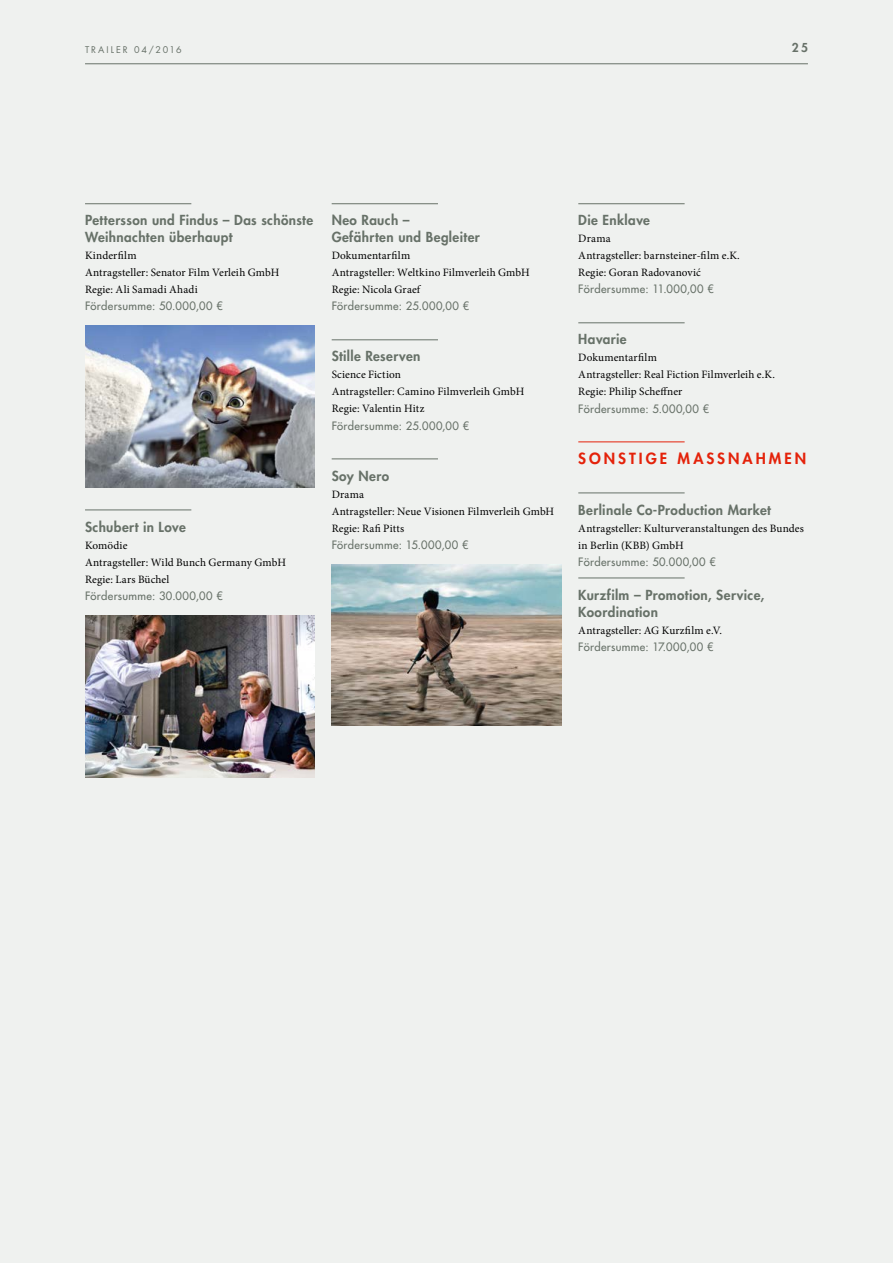
<style>
.page{position:relative;width:893px;height:1263px;background:#eff1ef}
.page>*{position:absolute;margin:0;border:0;box-sizing:border-box;transform-origin:0 0}
.t1{font:800 15px "Futura Std";letter-spacing:.2em;color:#e4220a}
.t2{font:800 13.5px/17px "Futura Std";letter-spacing:.03em;color:#677168}
.t3{font:800 12px "Futura Std";color:#677168}
.t4{font:11.25px/17px "Minion Pro";letter-spacing:.01em;color:#000}
.t5{font:500 11.25px "Futura Std";letter-spacing:.03em;color:#677168}
.t6{font:9px "Futura Std";letter-spacing:.215em;color:#677168}
</style>
<div class="page">
<hr style="left:85px;top:63px;width:723px;height:1px;background:#677168">
<hr style="left:85px;top:203px;width:106px;height:1px;background:#677168">
<hr style="left:85px;top:509px;width:106px;height:1px;background:#677168">
<img style="left:85px;top:326px;width:230px;height:162px">
<img style="left:85px;top:616px;width:230px;height:161px">
<hr style="left:332px;top:203px;width:106px;height:1px;background:#677168">
<hr style="left:332px;top:339px;width:106px;height:1px;background:#677168">
<hr style="left:332px;top:458px;width:106px;height:1px;background:#677168">
<img style="left:332px;top:564px;width:229px;height:162px">
<hr style="left:578px;top:203px;width:107px;height:1px;background:#677168">
<hr style="left:578px;top:322px;width:107px;height:1px;background:#677168">
<hr style="left:578px;top:441px;width:107px;height:1px;background:#e4220a">
<hr style="left:578px;top:492px;width:107px;height:1px;background:#677168">
<hr style="left:578px;top:578px;width:107px;height:1px;background:#677168">
<p class="t6" style="left:85px;top:43px;width:98px">TRAILER 04/2016</p>
<p class="t3" style="left:792px;top:40px;width:18px">25</p>
<p class="t2" style="left:85px;top:212px;width:230px">Pettersson und Findus – Das schönste<br>Weihnachten überhaupt</p>
<p class="t4" style="left:85px;top:247px;width:196px">Kinderfilm<br>Antragsteller: Senator Film Verleih GmbH<br>Regie: Ali Samadi Ahadi</p>
<p class="t5" style="left:85px;top:299px;width:139px">Fördersumme: 50.000,00 €</p>
<p class="t2" style="left:85px;top:518px;width:102px">Schubert in Love</p>
<p class="t4" style="left:85px;top:536px;width:203px">Komödie<br>Antragsteller: Wild Bunch Germany GmbH<br>Regie: Lars Büchel</p>
<p class="t5" style="left:85px;top:588px;width:139px">Fördersumme: 30.000,00 €</p>
<p class="t2" style="left:332px;top:212px;width:150px">Neo Rauch –<br>Gefährten und Begleiter</p>
<p class="t4" style="left:332px;top:247px;width:200px">Dokumentarfilm<br>Antragsteller: Weltkino Filmverleih GmbH<br>Regie: Nicola Graef</p>
<p class="t5" style="left:332px;top:299px;width:139px">Fördersumme: 25.000,00 €</p>
<p class="t2" style="left:332px;top:348px;width:90px">Stille Reserven</p>
<p class="t4" style="left:332px;top:366px;width:194px">Science Fiction<br>Antragsteller: Camino Filmverleih GmbH<br>Regie: Valentin Hitz</p>
<p class="t5" style="left:332px;top:418px;width:139px">Fördersumme: 25.000,00 €</p>
<p class="t2" style="left:332px;top:467px;width:59px">Soy Nero</p>
<p class="t4" style="left:332px;top:485px;width:224px">Drama<br>Antragsteller: Neue Visionen Filmverleih GmbH<br>Regie: Rafi Pitts</p>
<p class="t5" style="left:332px;top:537px;width:138px">Fördersumme: 15.000,00 €</p>
<p class="t2" style="left:578px;top:212px;width:73px">Die Enklave</p>
<p class="t4" style="left:578px;top:230px;width:163px">Drama<br>Antragsteller: barnsteiner-film e.K.<br>Regie: Goran Radovanović</p>
<p class="t5" style="left:578px;top:282px;width:137px">Fördersumme: 11.000,00 €</p>
<p class="t2" style="left:578px;top:331px;width:50px">Havarie</p>
<p class="t4" style="left:578px;top:349px;width:198px">Dokumentarfilm<br>Antragsteller: Real Fiction Filmverleih e.K.<br>Regie: Philip Scheffner</p>
<p class="t5" style="left:578px;top:401px;width:133px">Fördersumme: 5.000,00 €</p>
<h1 class="t1" style="left:578px;top:448px;width:229px">SONSTIGE MASSNAHMEN</h1>
<p class="t2" style="left:578px;top:501px;width:194px">Berlinale Co-Production Market</p>
<p class="t4" style="left:578px;top:519px;width:227px">Antragsteller: Kulturveranstaltungen des Bundes in Berlin (KBB) GmbH</p>
<p class="t5" style="left:578px;top:554px;width:139px">Fördersumme: 50.000,00 €</p>
<p class="t2" style="left:578px;top:586px;width:188px">Kurzfilm – Promotion, Service,<br>Koordination</p>
<p class="t4" style="left:578px;top:622px;width:145px">Antragsteller: AG Kurzfilm e.V.</p>
<p class="t5" style="left:578px;top:639px;width:137px">Fördersumme: 17.000,00 €</p>
</div>
